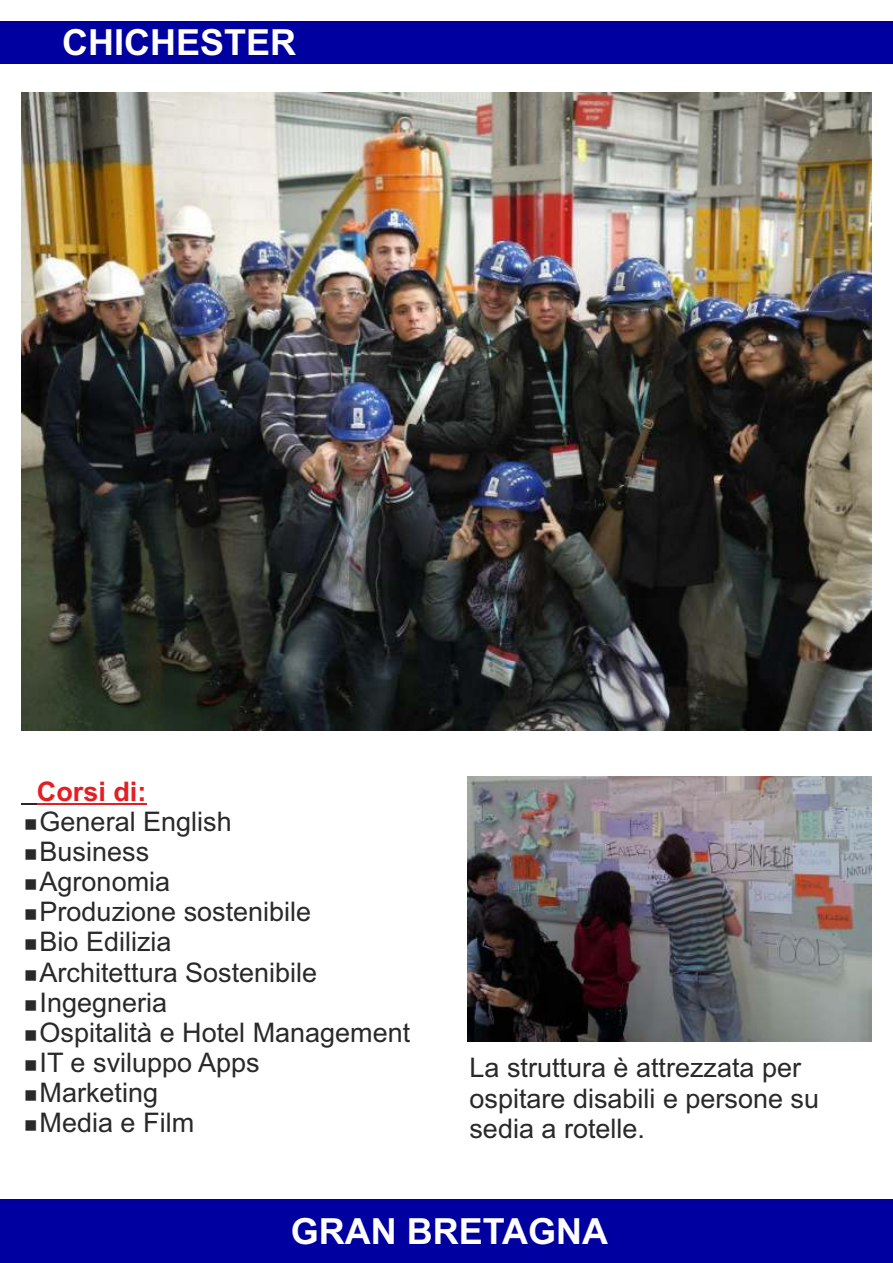
<style>
.page{position:relative;width:893px;height:1263px;background:#fff}
.page>*{position:absolute;margin:0;border:0;box-sizing:border-box;transform-origin:0 0}
.t1{font:700 36px "Arial";color:#fff}
.t2{font:27px/30.2px "Arial";color:#292929}
.t3{font:700 27px "Arial";color:#e31f24}
</style>
<div class="page">
<img style="left:21px;top:92px;width:851px;height:638px">
<svg style="left:22px;top:803px;width:15px;height:1px"></svg>
<hr style="left:37px;top:803px;width:109px;height:1px;background:#e31f24">
<img style="left:468px;top:776px;width:404px;height:266px">
<div style="left:0;top:1199px;width:893px;height:64px;background:#0000a1"></div>
<div style="left:0;top:21px;width:893px;height:43px;background:#0000a1"></div>
<h1 class="t1" style="left:62px;top:29px;width:235px">CHICHESTER</h1>
<p class="t3" style="left:37px;top:781px;width:111px">Corsi di:</p>
<p class="t2" style="left:24px;top:809px;width:209px">■General English</p>
<p class="t2" style="left:24px;top:839px;width:127px">■Business</p>
<p class="t2" style="left:24px;top:869px;width:148px">■Agronomia</p>
<p class="t2" style="left:24px;top:899px;width:289px">■Produzione sostenibile</p>
<p class="t2" style="left:24px;top:929px;width:149px">■Bio Edilizia</p>
<p class="t2" style="left:24px;top:959px;width:295px">■Architettura Sostenibile</p>
<p class="t2" style="left:24px;top:989px;width:145px">■Ingegneria</p>
<p class="t2" style="left:24px;top:1020px;width:388px">■Ospitalità e Hotel Management</p>
<p class="t2" style="left:24px;top:1050px;width:237px">■IT e sviluppo Apps</p>
<p class="t2" style="left:24px;top:1080px;width:136px">■Marketing</p>
<p class="t2" style="left:24px;top:1110px;width:172px">■Media e Film</p>
<p class="t2" style="left:469px;top:1055px;width:351px">La struttura è attrezzata per ospitare disabili e persone su sedia a rotelle.</p>
<h1 class="t1" style="left:291px;top:1218px;width:319px">GRAN BRETAGNA</h1>
</div>
